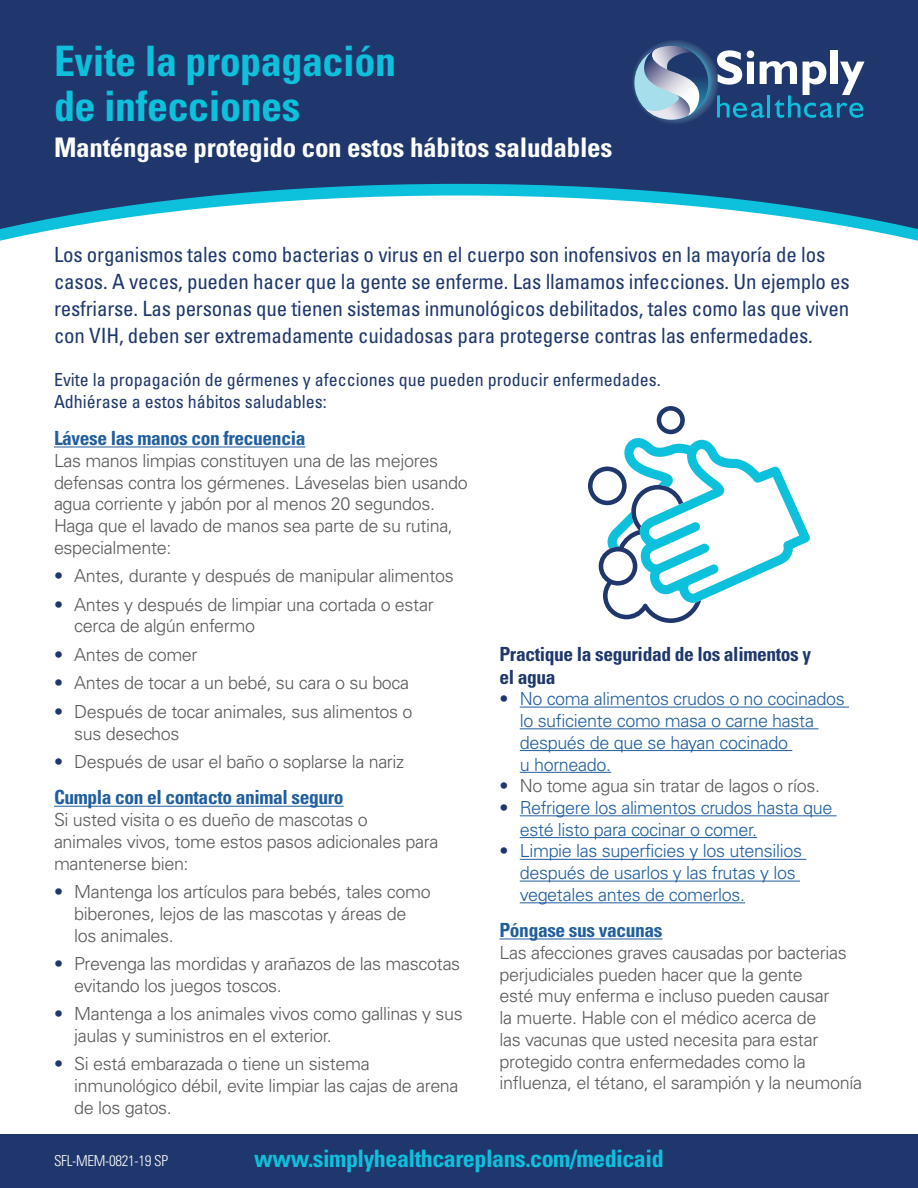
<style>
.page{position:relative;width:918px;height:1188px;background:#fff}
.page>*{position:absolute;margin:0;border:0;box-sizing:border-box;transform-origin:0 0}
.t1{font:700 condensed 42px/45px "Univers LT Std";letter-spacing:-.01em;color:#0dc0dc}
.t2{font:700 condensed 27px "Univers LT Std";letter-spacing:-.01em;color:#fff}
.t3{font:700 condensed 24px "Univers LT Std";letter-spacing:-.02em;color:#0dc0dc}
.t4{font:condensed 21px/27px "Univers LT Std";letter-spacing:-.01em;color:#1f376c}
.t5{font:700 condensed 19.5px "Univers LT Std";letter-spacing:-.02em;color:#215e9e}
.t6{font:700 condensed 19.5px/22.5px "Univers LT Std";letter-spacing:-.02em;color:#1f376c}
.t7{font:300 18px/21.8px "Univers LT Std";letter-spacing:-.02em;color:#58595b}
.t8{font:300 18px/21.8px "Univers LT Std";letter-spacing:-.02em;color:#215e9e}
.t9{font:condensed 18px/22.5px "Univers LT Std";color:#1f376c}
.t10{font:300 condensed 15px "Univers LT Std";letter-spacing:-.02em;color:#fff}
.s1{color:#1f376c}
</style>
<div class="page">
<hr style="left:54px;top:447px;width:251px;height:1px;background:#215e9e">
<hr style="left:54px;top:806px;width:290px;height:1px;background:#215e9e">
<div style="left:0;top:1134px;width:918px;height:54px;background:#1f376c"></div>
<svg style="left:0;top:0;width:918px;height:232px;background:#365381"></svg>
<svg style="left:629px;top:37px;width:236px;height:89px;background:#4f6c94"></svg>
<svg style="left:588px;top:406px;width:222px;height:217px"></svg>
<hr style="left:520px;top:707px;width:329px;height:1px;background:#215e9e">
<hr style="left:520px;top:728px;width:299px;height:1px;background:#215e9e">
<hr style="left:520px;top:750px;width:272px;height:1px;background:#215e9e">
<hr style="left:520px;top:772px;width:91px;height:1px;background:#215e9e">
<hr style="left:520px;top:815px;width:317px;height:1px;background:#215e9e">
<hr style="left:520px;top:837px;width:237px;height:1px;background:#215e9e">
<hr style="left:520px;top:859px;width:286px;height:1px;background:#215e9e">
<hr style="left:520px;top:881px;width:280px;height:1px;background:#215e9e">
<hr style="left:520px;top:902px;width:225px;height:1px;background:#215e9e">
<hr style="left:500px;top:939px;width:163px;height:1px;background:#215e9e">
<h1 class="t1" style="left:54px;top:39px;width:344px">Evite la propagación de infecciones</h1>
<h2 class="t2" style="left:54px;top:131px;width:560px">Manténgase protegido con estos hábitos saludables</h2>
<p class="t4" style="left:54px;top:241px;width:797px">Los organismos tales como bacterias o virus en el cuerpo son inofensivos en la mayoría de los casos. A veces, pueden hacer que la gente se enferme. Las llamamos infecciones. Un ejemplo es resfriarse. Las personas que tienen sistemas inmunológicos debilitados, tales como las que viven con VIH, deben ser extremadamente cuidadosas para protegerse contras las enfermedades.</p>
<p class="t9" style="left:54px;top:368px;width:608px">Evite la propagación de gérmenes y afecciones que pueden producir enfermedades.<br>Adhiérase a estos hábitos saludables:</p>
<p class="t5" style="left:54px;top:426px;width:253px">Lávese las manos con frecuencia</p>
<p class="t7" style="left:54px;top:450px;width:415px">Las manos limpias constituyen una de las mejores defensas contra los gérmenes. Láveselas bien usando agua corriente y jabón por al menos 20 segundos.<br>Haga que el lavado de manos sea parte de su rutina, especialmente:</p>
<p class="t7" style="left:54px;top:565px;width:401px"><span class="s1">•</span> Antes, durante y después de manipular alimentos</p>
<p class="t7" style="left:74px;top:594px;width:361px;text-indent:-20px"><span class="s1">•</span> Antes y después de limpiar una cortada o estar cerca de algún enfermo</p>
<p class="t7" style="left:54px;top:644px;width:145px"><span class="s1">•</span> Antes de comer</p>
<p class="t7" style="left:54px;top:672px;width:357px"><span class="s1">•</span> Antes de tocar a un bebé, su cara o su boca</p>
<p class="t7" style="left:74px;top:701px;width:340px;text-indent:-20px"><span class="s1">•</span> Después de tocar animales, sus alimentos o sus desechos</p>
<p class="t7" style="left:54px;top:751px;width:352px"><span class="s1">•</span> Después de usar el baño o soplarse la nariz</p>
<p class="t5" style="left:54px;top:785px;width:291px">Cumpla con el contacto animal seguro</p>
<p class="t7" style="left:54px;top:809px;width:386px">Si usted visita o es dueño de mascotas o animales vivos, tome estos pasos adicionales para mantenerse bien:</p>
<p class="t7" style="left:74px;top:881px;width:358px;text-indent:-20px"><span class="s1">•</span> Mantenga los artículos para bebés, tales como biberones, lejos de las mascotas y áreas de los animales.</p>
<p class="t7" style="left:74px;top:953px;width:388px;text-indent:-20px"><span class="s1">•</span> Prevenga las mordidas y arañazos de las mascotas evitando los juegos toscos.</p>
<p class="t7" style="left:74px;top:1003px;width:390px;text-indent:-20px"><span class="s1">•</span> Mantenga a los animales vivos como gallinas y sus jaulas y suministros en el exterior.</p>
<p class="t7" style="left:74px;top:1053px;width:386px;text-indent:-20px"><span class="s1">•</span> Si está embarazada o tiene un sistema inmunológico débil, evite limpiar las cajas de arena de los gatos.</p>
<p class="t6" style="left:500px;top:643px;width:313px">Practique la seguridad de los alimentos y el agua</p>
<p class="t8" style="left:520px;top:688px;width:326px;text-indent:-20px"><span class="s1">•</span> No coma alimentos crudos o no cocinados lo suficiente como masa o carne hasta después de que se hayan cocinado<br>u horneado.</p>
<p class="t7" style="left:500px;top:775px;width:322px"><span class="s1">•</span> No tome agua sin tratar de lagos o ríos.</p>
<p class="t8" style="left:520px;top:797px;width:314px;text-indent:-20px"><span class="s1">•</span> Refrigere los alimentos crudos hasta que esté listo para cocinar o comer.</p>
<p class="t8" style="left:520px;top:840px;width:284px;text-indent:-20px"><span class="s1">•</span> Limpie las superficies y los utensilios después de usarlos y las frutas y los vegetales antes de comerlos.</p>
<p class="t5" style="left:500px;top:918px;width:165px">Póngase sus vacunas</p>
<p class="t7" style="left:500px;top:942px;width:364px">Las afecciones graves causadas por bacterias perjudiciales pueden hacer que la gente<br>esté muy enferma e incluso pueden causar<br>la muerte. Hable con el médico acerca de<br>las vacunas que usted necesita para estar protegido contra enfermedades como la influenza, el tétano, el sarampión y la neumonía</p>
<p class="t10" style="left:54px;top:1152px;width:116px">SFL-MEM-0821-19 SP</p>
<h3 class="t3" style="left:254px;top:1144px;width:411px">www.simplyhealthcareplans.com/medicaid</h3>
</div>
